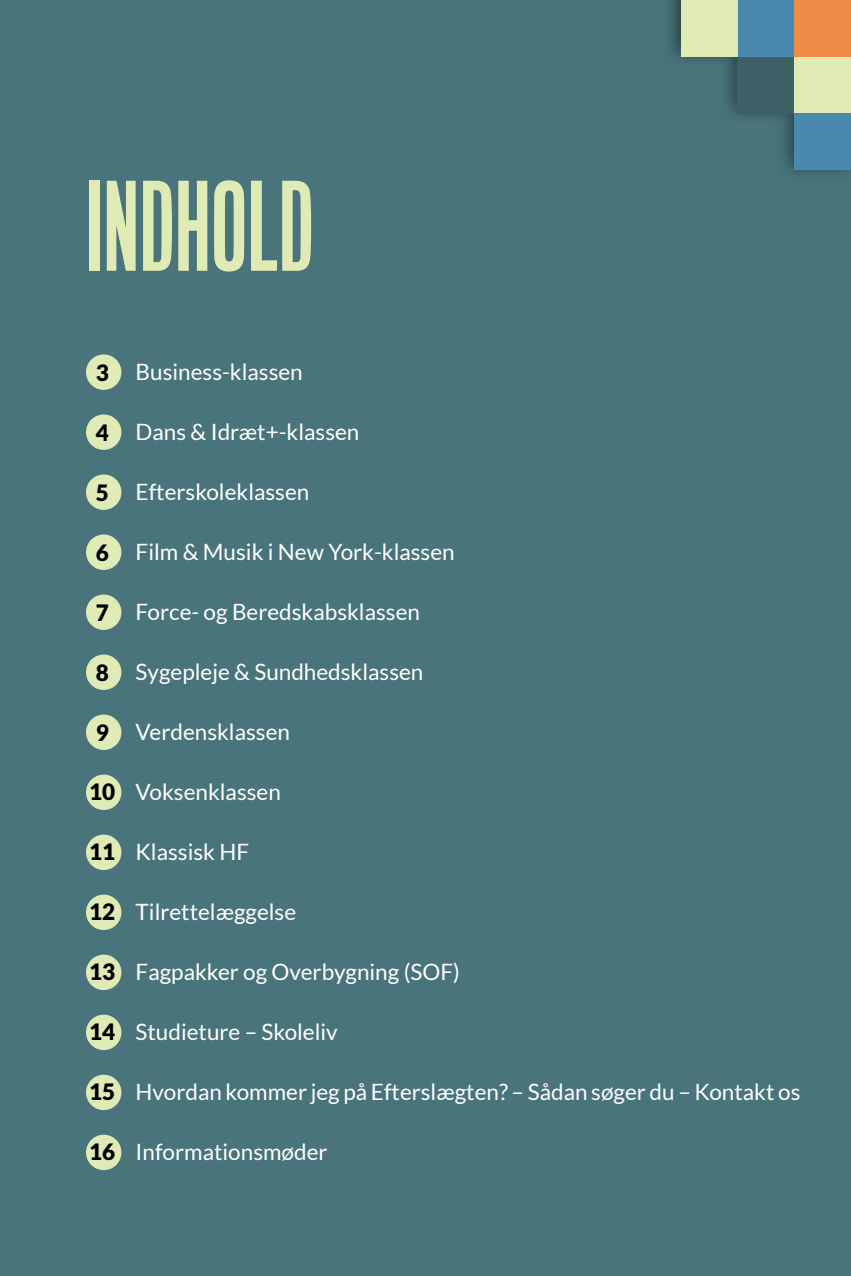
<style>
.page{position:relative;width:851px;height:1276px;background:#fff}
.page>*{position:absolute;margin:0;border:0;box-sizing:border-box;transform-origin:0 0}
.t1{font:112.5px "Titling Gothic FB Skyline Standard";letter-spacing:.02em;color:#e0eab5}
.t2{font:22.5px "Lato";color:#fff}
.t3{font:900 22.5px "Lato";color:#000}
</style>
<div class="page">
<hr style="left:850px;top:0;width:1px;height:1276px;background:#3d6066">
<div style="left:0;top:0;width:850px;height:1276px;background:#49747c"></div>
<div style="left:86px;top:354px;width:35px;height:36px;background:#e0eab5;border-radius:50%"></div>
<div style="left:86px;top:414px;width:35px;height:36px;background:#e0eab5;border-radius:50%"></div>
<div style="left:86px;top:474px;width:35px;height:36px;background:#e0eab5;border-radius:50%"></div>
<div style="left:86px;top:534px;width:35px;height:36px;background:#e0eab5;border-radius:50%"></div>
<div style="left:86px;top:594px;width:35px;height:36px;background:#e0eab5;border-radius:50%"></div>
<div style="left:86px;top:654px;width:35px;height:36px;background:#e0eab5;border-radius:50%"></div>
<div style="left:86px;top:714px;width:35px;height:36px;background:#e0eab5;border-radius:50%"></div>
<div style="left:86px;top:774px;width:35px;height:36px;background:#e0eab5;border-radius:50%"></div>
<div style="left:86px;top:834px;width:35px;height:36px;background:#e0eab5;border-radius:50%"></div>
<div style="left:86px;top:1074px;width:35px;height:36px;background:#e0eab5;border-radius:50%"></div>
<div style="left:86px;top:1134px;width:35px;height:36px;background:#e0eab5;border-radius:50%"></div>
<div style="left:86px;top:894px;width:35px;height:36px;background:#e0eab5;border-radius:50%"></div>
<div style="left:86px;top:954px;width:35px;height:36px;background:#e0eab5;border-radius:50%"></div>
<div style="left:86px;top:1014px;width:35px;height:36px;background:#e0eab5;border-radius:50%"></div>
<div style="left:662px;top:0;width:188px;height:182px;background:#000;opacity:.45"></div>
<div style="left:794px;top:0;width:56px;height:57px;background:#ef8c47"></div>
<div style="left:794px;top:57px;width:56px;height:56px;background:#e0eab5"></div>
<div style="left:794px;top:113px;width:56px;height:57px;background:#4989b0"></div>
<div style="left:737px;top:0;width:57px;height:57px;background:#4989b0"></div>
<div style="left:737px;top:57px;width:57px;height:56px;background:#3d6066"></div>
<div style="left:680px;top:0;width:57px;height:57px;background:#e0eab5"></div>
<h1 class="t1" style="left:86px;top:163px;width:228px">INDHOLD</h1>
<p class="t3" style="left:96px;top:360px;width:15px">3</p>
<p class="t3" style="left:96px;top:420px;width:15px">4</p>
<p class="t3" style="left:96px;top:480px;width:15px">5</p>
<p class="t3" style="left:96px;top:540px;width:15px">6</p>
<p class="t3" style="left:96px;top:600px;width:15px">7</p>
<p class="t3" style="left:96px;top:660px;width:15px">8</p>
<p class="t3" style="left:96px;top:720px;width:15px">9</p>
<p class="t3" style="left:89px;top:779px;width:28px">10</p>
<p class="t3" style="left:89px;top:839px;width:28px">11</p>
<p class="t3" style="left:89px;top:899px;width:28px">12</p>
<p class="t3" style="left:89px;top:959px;width:28px">13</p>
<p class="t3" style="left:89px;top:1019px;width:28px">14</p>
<p class="t3" style="left:89px;top:1079px;width:28px">15</p>
<p class="t3" style="left:89px;top:1139px;width:28px">16</p>
<p class="t2" style="left:136px;top:359px;width:169px">Business-klassen</p>
<p class="t2" style="left:136px;top:419px;width:225px">Dans &amp; Idræt+-klassen</p>
<p class="t2" style="left:136px;top:479px;width:175px">Efterskoleklassen</p>
<p class="t2" style="left:136px;top:539px;width:320px">Film &amp; Musik i New York-klassen</p>
<p class="t2" style="left:136px;top:599px;width:286px">Force- og Beredskabsklassen</p>
<p class="t2" style="left:136px;top:659px;width:289px">Sygepleje &amp; Sundhedsklassen</p>
<p class="t2" style="left:136px;top:719px;width:156px">Verdensklassen</p>
<p class="t2" style="left:136px;top:779px;width:147px">Voksenklassen</p>
<p class="t2" style="left:136px;top:839px;width:115px">Klassisk HF</p>
<p class="t2" style="left:136px;top:899px;width:162px">Tilrettelæggelse</p>
<p class="t2" style="left:136px;top:959px;width:325px">Fagpakker og Overbygning (SOF)</p>
<p class="t2" style="left:136px;top:1019px;width:204px">Studieture – Skoleliv</p>
<p class="t2" style="left:136px;top:1079px;width:666px">Hvordan kommer jeg på Efterslægten? – Sådan søger du – Kontakt os</p>
<p class="t2" style="left:136px;top:1139px;width:193px">Informationsmøder</p>
</div>
